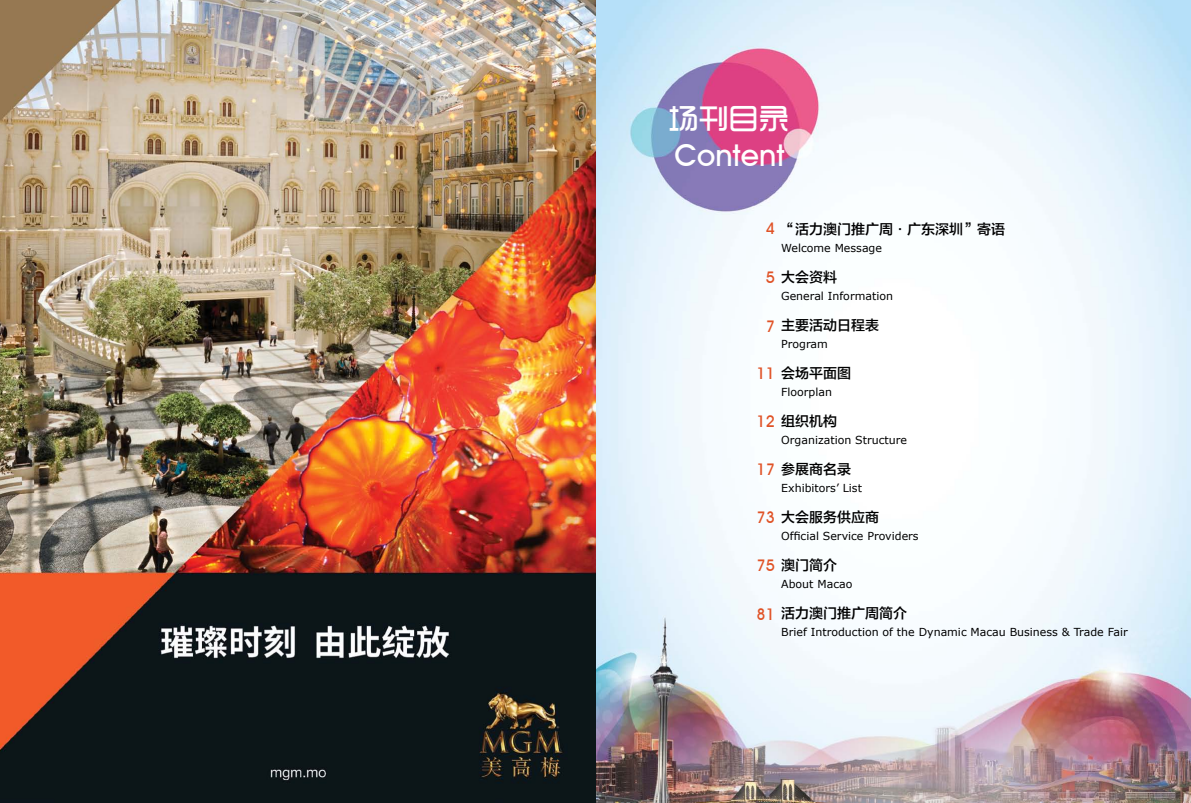
<style>
.page{position:relative;width:1191px;height:803px;background:#fff}
.page>*{position:absolute;margin:0;border:0;box-sizing:border-box;transform-origin:0 0}
.t1{font:500 30px "Avant Garde IT Cby BT";color:#fff}
.t2{font:30px "Shi Shang Zhong Hei";color:#fff}
.t3{font:500 16px "Avant Garde IT Cby BT";color:#e05226}
.t4{font:14px "FZLTZHK GBK1 0";color:#000}
.t5{font:11px "Verdana";color:#000}
</style>
<div class="page">
<img style="left:595px;top:0;width:596px;height:802px">
<img style="left:0;top:0;width:595px;height:802px">
<h1 class="t2" style="left:668px;top:98px;width:121px">场刊目录</h1>
<h1 class="t1" style="left:674px;top:137px;width:111px">Content</h1>
<p class="t4" style="left:781px;top:221px;width:225px">“活力澳门推广周·广东深圳”寄语</p>
<p class="t4" style="left:781px;top:269px;width:57px">大会资料</p>
<p class="t4" style="left:781px;top:317px;width:99px">主要活动日程表</p>
<p class="t4" style="left:781px;top:365px;width:71px">会场平面图</p>
<p class="t4" style="left:781px;top:413px;width:57px">组织机构</p>
<p class="t4" style="left:781px;top:461px;width:71px">参展商名录</p>
<p class="t4" style="left:781px;top:509px;width:99px">大会服务供应商</p>
<p class="t4" style="left:781px;top:557px;width:57px">澳门简介</p>
<p class="t4" style="left:781px;top:605px;width:127px">活力澳门推广周简介</p>
<h2 class="t3" style="left:765px;top:219px;width:11px">4</h2>
<h2 class="t3" style="left:765px;top:267px;width:11px">5</h2>
<h2 class="t3" style="left:765px;top:316px;width:11px">7</h2>
<h2 class="t3" style="left:756px;top:364px;width:20px">11</h2>
<h2 class="t3" style="left:756px;top:412px;width:20px">12</h2>
<h2 class="t3" style="left:756px;top:460px;width:20px">17</h2>
<h2 class="t3" style="left:756px;top:507px;width:20px">73</h2>
<h2 class="t3" style="left:756px;top:555px;width:20px">75</h2>
<h2 class="t3" style="left:756px;top:604px;width:20px">81</h2>
<p class="t5" style="left:781px;top:240px;width:102px">Welcome Message</p>
<p class="t5" style="left:781px;top:288px;width:113px">General Information</p>
<p class="t5" style="left:781px;top:336px;width:48px">Program</p>
<p class="t5" style="left:781px;top:384px;width:52px">Floorplan</p>
<p class="t5" style="left:781px;top:432px;width:127px">Organization Structure</p>
<p class="t5" style="left:781px;top:480px;width:82px">Exhibitors’ List</p>
<p class="t5" style="left:781px;top:528px;width:139px">Official Service Providers</p>
<p class="t5" style="left:781px;top:576px;width:73px">About Macao</p>
<p class="t5" style="left:781px;top:624px;width:348px">Brief Introduction of the Dynamic Macau Business &amp; Trade Fair</p>
</div>
